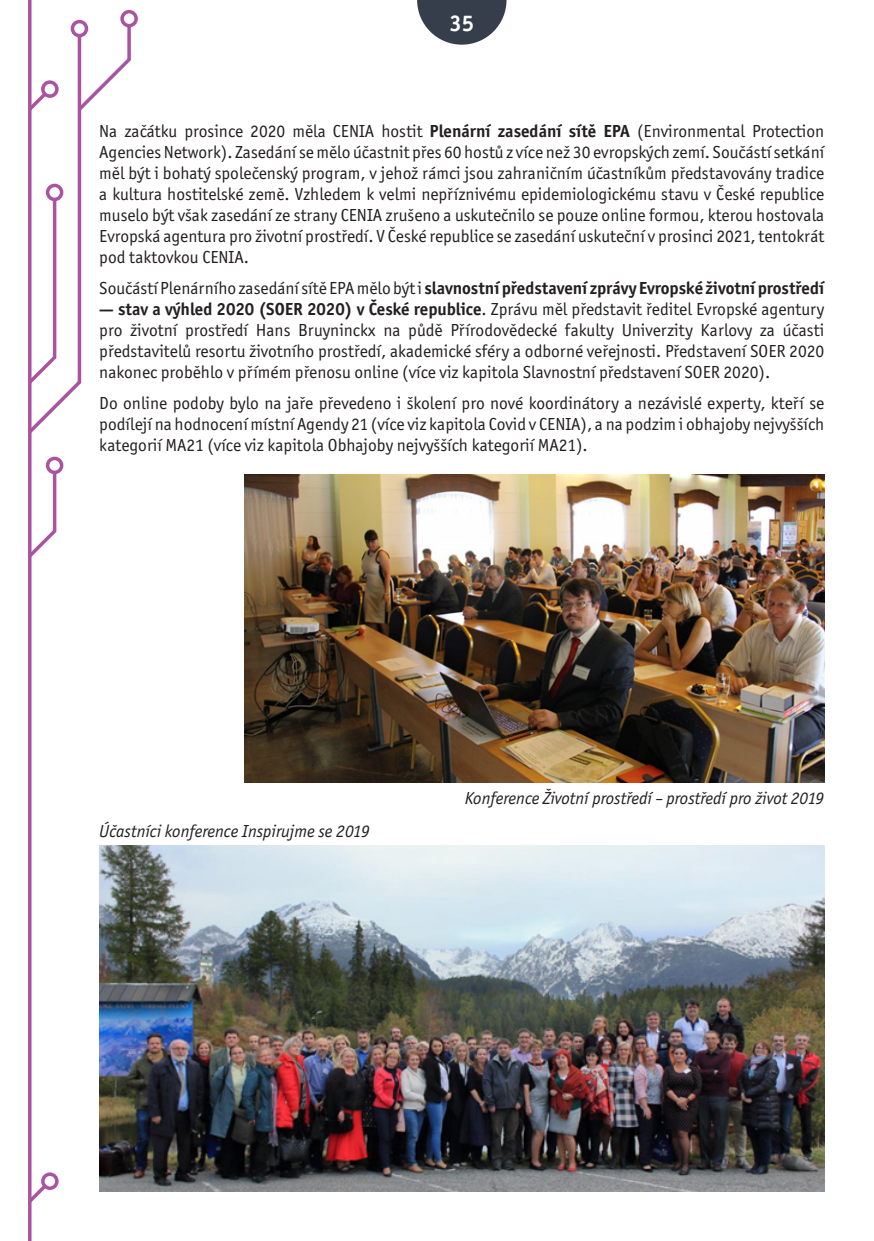
<style>
.page{position:relative;width:874px;height:1241px;background:#fff}
.page>*{position:absolute;margin:0;border:0;box-sizing:border-box;transform-origin:0 0}
.t1{font:700 22.75px "Officina Sans Itc TOT";color:#fff}
.Text{font:17.5px/21px "Officina Sans Itc TOT";color:#231f20;text-align:justify}
.Text-2{font:700 17.5px "Officina Sans Itc TOT";color:#231f20}
.Grafický_prvek_nadpi{font:italic 17.5px "Officina Sans Itc TOT";color:#231f20}
.s1{font-weight:700}
.s2{font-weight:400}
</style>
<div class="page">
<svg style="left:28px;top:0;width:4px;height:1240px;background:#b468ac"></svg>
<div style="left:71px;top:20px;width:17px;height:17px;border:4px solid #aa54a1;border-radius:50%"></div>
<svg style="left:28px;top:469px;width:30px;height:92px"></svg>
<div style="left:46px;top:456px;width:17px;height:18px;border:4px solid #aa54a1;border-radius:50%"></div>
<svg style="left:28px;top:1180px;width:22px;height:25px"></svg>
<div style="left:41px;top:1172px;width:18px;height:17px;border:4px solid #aa54a1;border-radius:50%"></div>
<svg style="left:28px;top:22px;width:104px;height:415px"></svg>
<div style="left:120px;top:10px;width:18px;height:17px;border:4px solid #aa54a1;border-radius:50%"></div>
<svg style="left:417px;top:0;width:89px;height:45px"></svg>
<img style="left:244px;top:474px;width:579px;height:308px">
<img style="left:100px;top:845px;width:723px;height:346px">
<h1 class="t1" style="left:449px;top:9px;width:26px">35</h1>
<p class="Text" style="left:99px;top:120px;width:726px">Na začátku prosince 2020 měla CENIA hostit <span class="s1">Plenární zasedání sítě EPA</span> (Environmental Protection Agencies Network). Zasedání se mělo účastnit přes 60 hostů z více než 30 evropských zemí. Součástí setkání měl být i bohatý společenský program, v jehož rámci jsou zahraničním účastníkům představovány tradice a kultura hostitelské země. Vzhledem k velmi nepříznivému epidemiologickému stavu v České republice muselo být však zasedání ze strany CENIA zrušeno a uskutečnilo se pouze online formou, kterou hostovala Evropská agentura pro životní prostředí. V České republice se zasedání uskuteční v prosinci 2021, tentokrát pod taktovkou CENIA.</p>
<p class="Text-2" style="left:99px;top:277px;width:726px"><span class="s2">Součástí Plenárního zasedání sítě EPA mělo být i</span> slavnostní představení zprávy Evropské životní prostředí</p>
<p class="Text" style="left:99px;top:298px;width:726px"><span class="s1">— stav a výhled 2020 (SOER 2020) v České republice</span>. Zprávu měl představit ředitel Evropské agentury pro životní prostředí Hans Bruyninckx na půdě Přírodovědecké fakulty Univerzity Karlovy za účasti představitelů resortu životního prostředí, akademické sféry a odborné veřejnosti. Představení SOER 2020 nakonec proběhlo v přímém přenosu online (více viz kapitola Slavnostní představení SOER 2020).</p>
<p class="Text" style="left:99px;top:392px;width:726px">Do online podoby bylo na jaře převedeno i školení pro nové koordinátory a nezávislé experty, kteří se podílejí na hodnocení místní Agendy 21 (více viz kapitola Covid v CENIA), a na podzim i obhajoby nejvyšších kategorií MA21 (více viz kapitola Obhajoby nejvyšších kategorií MA21).</p>
<p class="Grafický_prvek_nadpi" style="left:99px;top:821px;width:272px">Účastníci konference Inspirujme se 2019</p>
<p class="Grafický_prvek_nadpi" style="left:464px;top:787px;width:361px">Konference Životní prostředí – prostředí pro život 2019</p>
</div>
